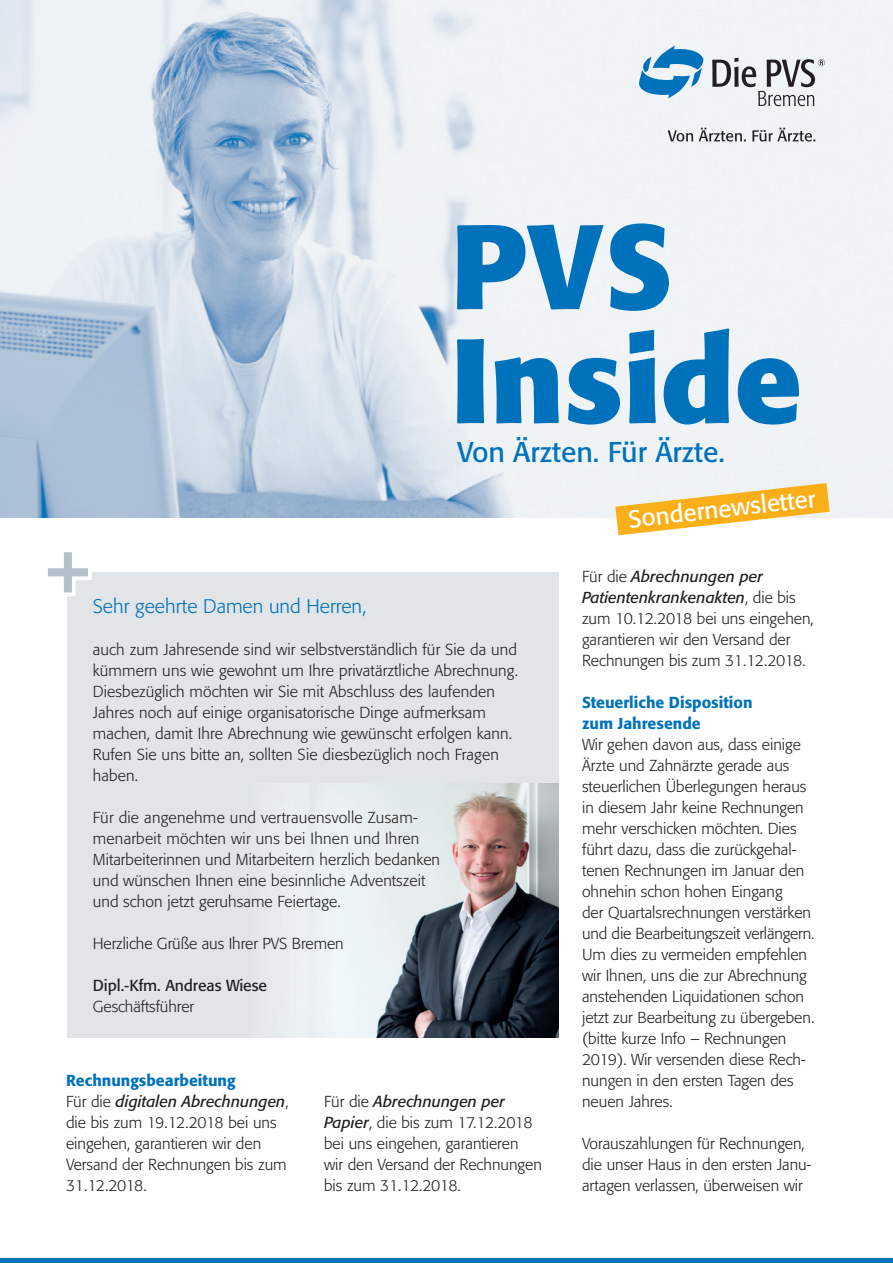
<style>
.page{position:relative;width:893px;height:1263px;background:#fff}
.page>*{position:absolute;margin:0;border:0;box-sizing:border-box;transform-origin:0 0}
.t1{font:700 118.65px/114px "Formata BQ";color:#0072bc}
.t2{font:28.35px "Formata";color:#0072bc}
.t3{font:24.15px "Formata";color:#fff}
.t4{font:300 19.5px "Formata BQ";color:#0072bc}
.t5{font:300 15.75px/21px "Formata";color:#231f20}
.t6{font:500 15.75px/21px "Formata";color:#0072bc}
.t7{font:15.75px "Formata";letter-spacing:-.005em;color:#231f20}
.s1{font-weight:500;color:#0072bc}
.s2{font-weight:400;font-style:italic}
</style>
<div class="page">
<img style="left:0;top:0;width:893px;height:517px">
<hr style="left:0;top:1259px;width:893px;height:4px;background:#0072bc">
<div style="left:67px;top:572px;width:491px;height:465px;background:#e2e5e7"></div>
<svg style="left:47px;top:552px;width:45px;height:44px"></svg>
<img style="left:338px;top:784px;width:220px;height:253px">
<div style="left:284px;top:789px;width:54px;height:248px;background:#ebf0f2"></div>
<svg style="left:615px;top:483px;width:215px;height:52px"></svg>
<svg style="left:639px;top:46px;width:64px;height:52px"></svg>
<svg style="left:668px;top:130px;width:25px;height:12px"></svg>
<svg style="left:699px;top:128px;width:47px;height:14px"></svg>
<svg style="left:752px;top:128px;width:63px;height:14px"></svg>
<svg style="left:712px;top:58px;width:113px;height:48px"></svg>
<h1 class="t1" style="left:451px;top:219px;width:352px">PVS<br>Inside</h1>
<h2 class="t2" style="left:457px;top:439px;width:269px">Von Ärzten. Für Ärzte.</h2>
<p class="t4" style="left:93px;top:597px;width:275px">Sehr geehrte Damen und Herren,</p>
<p class="t5" style="left:93px;top:640px;width:427px">auch zum Jahresende sind wir selbstverständlich für Sie da und kümmern uns wie gewohnt um Ihre privat ärztliche Abrechnung.<br>Diesbezüglich möchten wir Sie mit Abschluss des laufenden Jahres noch auf einige organisatorische Dinge aufmerksam machen, damit Ihre Abrech nung wie gewünscht erfolgen kann.<br>Rufen Sie uns bitte an, sollten Sie diesbezüglich noch Fragen haben.</p>
<p class="t5" style="left:93px;top:808px;width:349px">Für die angenehme und vertrauensvolle Zusam&shy;menarbeit möchten wir uns bei Ihnen und Ihren Mitarbei terinnen und Mitarbeitern herzlich be danken und wünschen Ihnen eine besinnliche Adventszeit und schon jetzt geruhsame Feiertage.</p>
<p class="t5" style="left:93px;top:934px;width:252px">Herzliche Grüße aus Ihrer PVS Bremen</p>
<p class="t7" style="left:93px;top:978px;width:176px">Dipl.-Kfm. Andreas Wiese</p>
<p class="t5" style="left:93px;top:997px;width:103px">Geschäftsführer</p>
<p class="t5" style="left:66px;top:1071px;width:224px"><span class="s1">Rechnungsbearbeitung<br></span>Für die <span class="s2">digitalen Abrechnungen</span>, die bis zum 19.12.2018 bei uns eingehen, garantieren wir den<br>Versand der Rechnungen bis zum<br>31.12.2018.</p>
<p class="t5" style="left:324px;top:1092px;width:219px">Für die <span class="s2">Abrechnungen per<br>Papier</span>, die bis zum 17.12.2018 bei uns eingehen, garantieren<br>wir den Versand der Rechnungen bis zum 31.12.2018.</p>
<h3 class="t3" style="left:627px;top:508px;width:190px;rotate:-6deg">Sondernewsletter</h3>
<p class="t5" style="left:582px;top:567px;width:233px">Für die <span class="s2">Abrechnungen per<br>Patientenkrankenakten</span>, die bis zum 10.12.2018 bei uns eingehen, garantieren wir den Versand der<br>Rechnungen bis zum 31.12.2018.</p>
<p class="t6" style="left:582px;top:693px;width:172px">Steuerliche Disposition zum Jahresende</p>
<p class="t5" style="left:582px;top:735px;width:234px">Wir gehen davon aus, dass einige<br>Ärzte und Zahnärzte gerade aus steuerlichen Überlegungen heraus in diesem Jahr keine Rechnungen mehr verschicken möchten. Dies führt dazu, dass die zurückgehal - tenen Rechnungen im Januar den ohnehin schon hohen Eingang<br>der Quartalsrechnungen verstärken und die Bearbeitungszeit ver längern.<br>Um dies zu vermeiden empfehlen wir Ihnen, uns die zur Abrechnung anstehenden Liquidationen schon jetzt zur Bearbeitung zu übergeben. (bitte kurze Info – Rechnungen<br>2019). Wir versenden diese Rech&shy;nungen in den ersten Tagen des neuen Jahres.</p>
<p class="t5" style="left:582px;top:1134px;width:231px">Vorauszahlungen für Rechnungen, die unser Haus in den ersten Janu&shy;artagen verlassen, überweisen wir</p>
</div>
